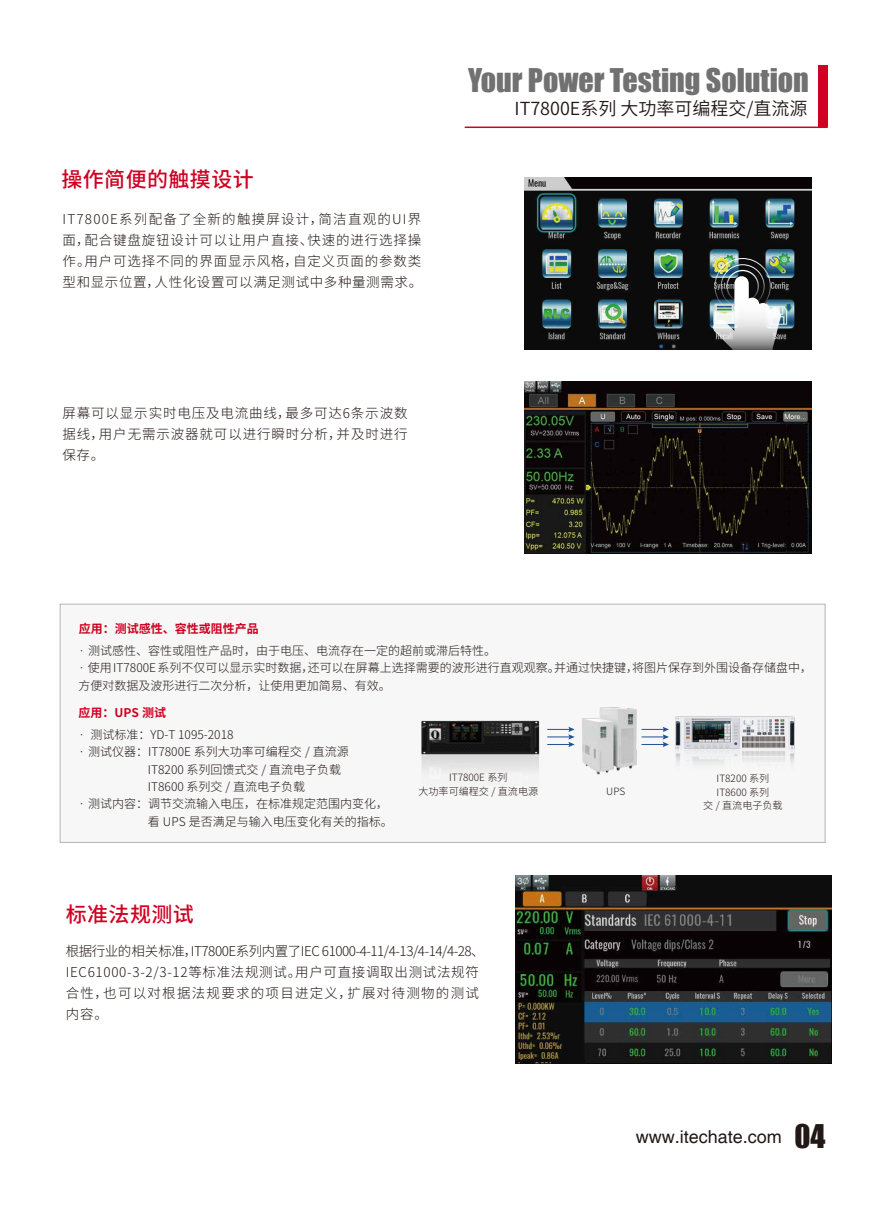
<style>
.page{position:relative;width:893px;height:1212px;background:#fff}
.page>*{position:absolute;margin:0;border:0;box-sizing:border-box;transform-origin:0 0}
.t1{font:30px "Impact";color:#727171}
.t2{font:500 21px "Source Han Sans CN";letter-spacing:.02em;color:#cf0022}
.t3{font:18px "Source Han Sans CN";color:#221815}
.t4{font:18px "Helvetica";color:#221815}
.t5{font:300 13.5px/21px "Source Han Sans CN";letter-spacing:.06em;color:#221815;text-align:justify}
.t6{font:300 12px/17.4px "Source Han Sans CN";color:#221815}
.t7{font:700 12px "Source Han Sans CN";color:#cf0022}
.t8{font:300 10.05px/13.5px "Source Han Sans CN";color:#221815;text-align:center}
.s1{font-family:"Impact";font-size:30px}
</style>
<div class="page">
<div style="left:818px;top:66px;width:10px;height:61px;background:#cf0022"></div>
<svg style="left:464px;top:126px;width:364px;height:224px"></svg>
<div style="left:715px;top:258px;width:55px;height:56px;border:1px solid #fff;border-radius:50%"></div>
<div style="left:721px;top:264px;width:43px;height:44px;border:1px solid #fff;border-radius:50%"></div>
<div style="left:726px;top:270px;width:33px;height:32px;border:1px solid #fff;border-radius:50%"></div>
<img style="left:525px;top:381px;width:286px;height:172px">
<div style="left:60px;top:604px;width:765px;height:239px;background:#f7f7f7;border:1px solid #b5b4b5"></div>
<img style="left:582px;top:707px;width:55px;height:68px">
<img style="left:675px;top:716px;width:120px;height:48px">
<svg style="left:551px;top:727px;width:24px;height:20px"></svg>
<svg style="left:641px;top:727px;width:28px;height:20px"></svg>
<img style="left:421px;top:720px;width:130px;height:47px">
<img style="left:515px;top:875px;width:316px;height:188px">
<h2 class="t2" style="left:61px;top:167px;width:194px">操作简便的触摸设计</h2>
<p class="t5" style="left:63px;top:208px;width:361px">IT7800E系列配备了全新的触摸屏设计，简洁直观的UI界面，配合键盘旋钮设计可以让用户直接、快速的进行选择操作。用户可选择不同的界面显示风格，自定义页面的参数类型和显示位置，人性化设置可以满足测试中多种量测需求。</p>
<h1 class="t1" style="left:468px;top:57px;width:342px">Your Power Testing Solution</h1>
<h3 class="t3" style="left:514px;top:99px;width:294px">IT7800E系列 大功率可编程交/直流源</h3>
<p class="t5" style="left:63px;top:403px;width:347px">屏幕可以显示实时电压及电流曲线，最多可达6条示波数据线，用户无需示波器就可以进行瞬时分析，并及时进行保存。</p>
<p class="t7" style="left:79px;top:622px;width:181px">应用：测试感性、容性或阻性产品</p>
<p class="t6" style="left:79px;top:642px;width:735px">· 测试感性、容性或阻性产品时，由于电压、电流存在一定的超前或滞后特性。<br>· 使用 IT7800E 系列不仅可以显示实时数据，还可以在屏幕上选择需要的波形进行直观观察。并通过快捷键，将图片保存到外围设备存储盘中，方便对数据及波形进行二次分析，让使用更加简易、有效。</p>
<p class="t7" style="left:79px;top:706px;width:89px">应用：UPS 测试</p>
<p class="t6" style="left:79px;top:726px;width:156px">· 测试标准：YD-T 1095-2018</p>
<p class="t6" style="left:79px;top:743px;width:272px">· 测试仪器：IT7800E 系列大功率可编程交 / 直流源</p>
<p class="t6" style="left:148px;top:761px;width:195px">IT8200 系列回馈式交 / 直流电子负载</p>
<p class="t6" style="left:148px;top:778px;width:159px">IT8600 系列交 / 直流电子负载</p>
<p class="t6" style="left:79px;top:795px;width:311px">· 测试内容：调节交流输入电压，在标准规定范围内变化，</p>
<p class="t6" style="left:148px;top:813px;width:246px">看 UPS 是否满足与输入电压变化有关的指标。</p>
<h2 class="t2" style="left:66px;top:902px;width:130px">标准法规测试</h2>
<p class="t8" style="left:418px;top:771px;width:121px">IT7800E 系列<br>大功率可编程交 / 直流电源</p>
<p class="t5" style="left:66px;top:940px;width:420px;text-align:left">根据行业的相关标准，IT7800E系列内置了IEC 61000-4-11/4-13/4-14/4-28、IEC61000-3-2/3-12等标准法规测试。用户可直接调取出测试法规符合性，也可以对根据法规要求的项目进定义，扩展对待测物的测试内容。</p>
<p class="t8" style="left:606px;top:785px;width:21px">UPS</p>
<p class="t8" style="left:703px;top:772px;width:81px">IT8200 系列<br>IT8600 系列<br>交 / 直流电子负载</p>
<h3 class="t4" style="left:636px;top:1126px;width:191px">www.itechate.com <span class="s1">04</span></h3>
</div>
